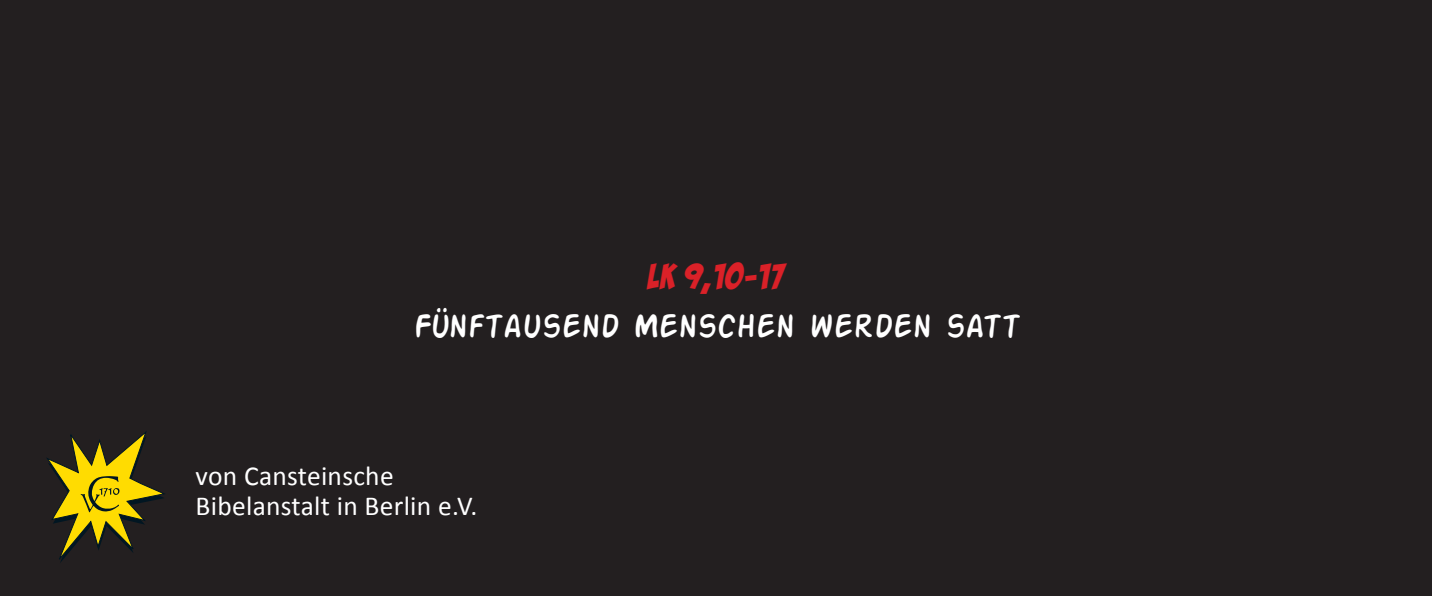
<style>
.page{position:relative;width:1432px;height:596px;background:#fff}
.page>*{position:absolute;margin:0;border:0;box-sizing:border-box;transform-origin:0 0}
.t1{font:36.25px "Action Man";letter-spacing:.01em;color:#fff}
.t2{font:35px "Bada Boom BB";color:#da2128}
.t3{font:27.5px/30px "Calibri";letter-spacing:.01em;color:#fff}
</style>
<div class="page">
<div style="left:0;top:0;width:1431px;height:595px;background:#231f20"></div>
<svg style="left:47px;top:431px;width:118px;height:132px"></svg>
<p class="t2" style="left:648px;top:258px;width:137px">Lk 9,10-17</p>
<h1 class="t1" style="left:413px;top:301px;width:607px">FÜNFTAUSEND MENSCHEN WERDEN SATT</h1>
<p class="t3" style="left:196px;top:460px;width:283px">von Cansteinsche<br>Bibelanstalt in Berlin e.V.</p>
</div>
